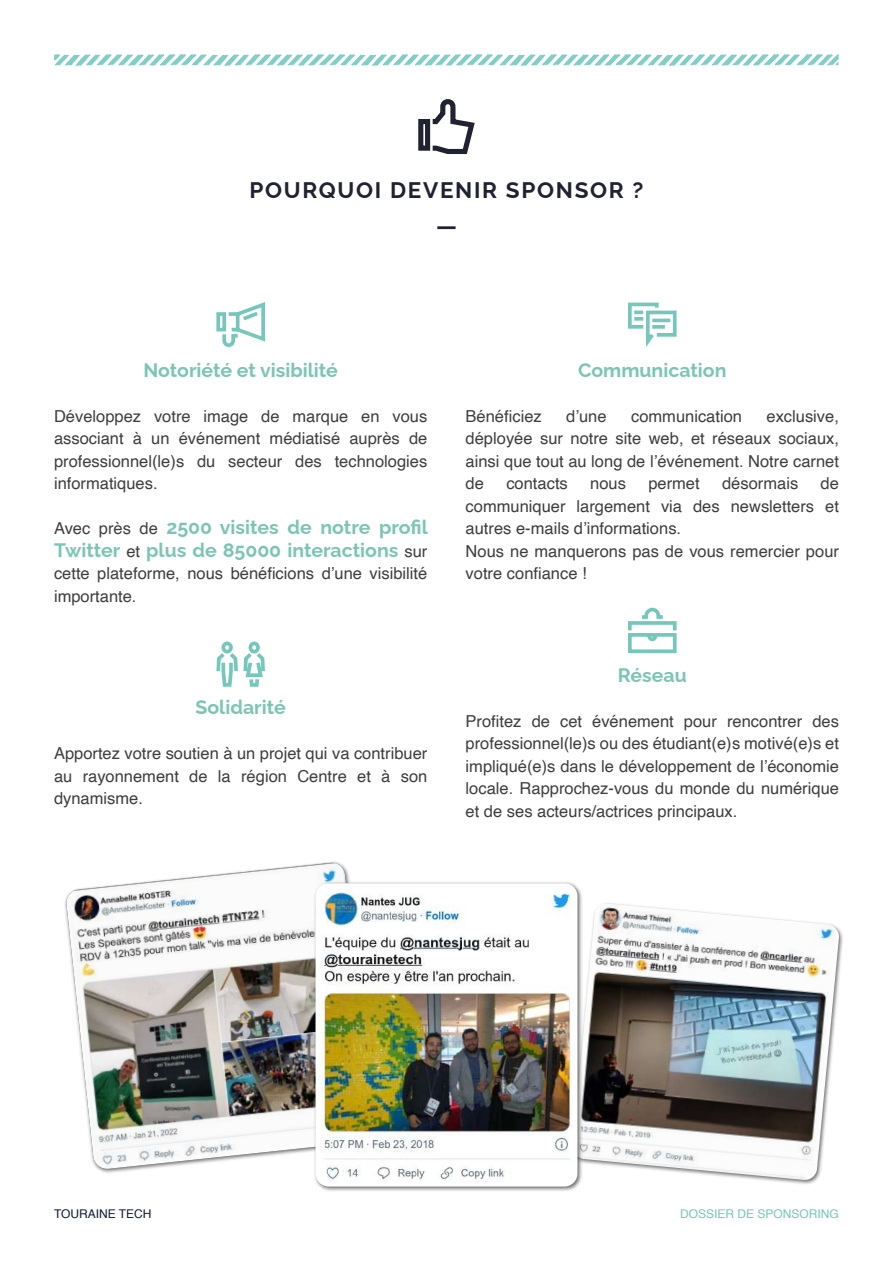
<style>
.page{position:relative;width:893px;height:1263px;background:#fff}
.page>*{position:absolute;margin:0;border:0;box-sizing:border-box;transform-origin:0 0}
.t1{font:700 22.5px/36px "Raleway";letter-spacing:.075em;color:#202232;text-align:center}
.t2{font:700 19.5px/22.5px "Raleway";color:#7bc5b5}
.t3{font:16.5px/22.5px "Helvetica";color:#3e3e3f;text-align:justify}
.t4{font:12px "Helvetica";color:#74c7ba}
.t5{font:12px "Helvetica";color:#141b30}
.s1{font-family:"Helvetica";font-weight:400;font-size:16.5px;color:#3e3e3f}
</style>
<div class="page">
<svg style="left:54px;top:54px;width:785px;height:12px"></svg>
<svg style="left:418px;top:99px;width:57px;height:55px"></svg>
<svg style="left:216px;top:302px;width:49px;height:45px"></svg>
<svg style="left:628px;top:607px;width:49px;height:47px"></svg>
<svg style="left:628px;top:302px;width:49px;height:45px"></svg>
<svg style="left:216px;top:641px;width:49px;height:46px"></svg>
<img style="left:66px;top:862px;width:284px;height:307px">
<img style="left:583px;top:903px;width:256px;height:277px">
<img style="left:313px;top:880px;width:270px;height:311px">
<img style="left:316px;top:883px;width:261px;height:303px;border-radius:13px">
<h1 class="t1" style="left:249px;top:172px;width:396px">POURQUOI DEVENIR SPONSOR ? —</h1>
<p class="t2" style="left:143px;top:359px;width:196px">Notoriété et visibilité</p>
<p class="t3" style="left:54px;top:406px;width:375px">Développez votre image de marque en vous associant à un événement médiatisé auprès de professionnel(le)s du secteur des technologies informatiques.</p>
<p class="t2" style="left:54px;top:516px;width:375px"><span class="s1">Avec près de</span> 2500 visites de notre profil<br>Twitter <span class="s1">et</span> plus de 85000 interactions <span class="s1">sur</span></p>
<p class="t3" style="left:54px;top:563px;width:375px">cette plateforme, nous bénéficions d’une visibilité importante.</p>
<p class="t2" style="left:196px;top:696px;width:92px">Solidarité</p>
<p class="t3" style="left:54px;top:743px;width:375px">Apportez votre soutien à un projet qui va contribuer au rayonnement de la région Centre et à son dynamisme.</p>
<p class="t2" style="left:578px;top:359px;width:150px">Communication</p>
<p class="t3" style="left:466px;top:406px;width:78px">Bénéficiez</p>
<p class="t3" style="left:566px;top:406px;width:42px">d’une</p>
<p class="t3" style="left:631px;top:406px;width:112px">communication</p>
<p class="t3" style="left:466px;top:406px;width:375px;text-indent:301px">exclusive, déployée sur notre site web, et réseaux sociaux, ainsi que tout au long de l’événement. Notre carnet de</p>
<p class="t3" style="left:506px;top:473px;width:63px">contacts</p>
<p class="t3" style="left:590px;top:473px;width:37px">nous</p>
<p class="t3" style="left:648px;top:473px;width:53px">permet</p>
<p class="t3" style="left:722px;top:473px;width:78px">désormais</p>
<p class="t3" style="left:466px;top:473px;width:375px;text-align:left;text-indent:355px">de communiquer largement via des newsletters et autres e-mails d’informations.<br>Nous ne manquerons pas de vous remercier pour votre confiance !</p>
<p class="t2" style="left:618px;top:663px;width:70px">Réseau</p>
<p class="t3" style="left:466px;top:710px;width:375px">Profitez de cet événement pour rencontrer des professionnel(le)s ou des étudiant(e)s motivé(e)s et impliqué(e)s dans le développement de l’économie locale. Rapprochez-vous du monde du numérique et de ses acteurs/actrices principaux.</p>
<p class="t5" style="left:54px;top:1208px;width:99px">TOURAINE TECH</p>
<p class="t4" style="left:680px;top:1208px;width:160px">DOSSIER DE SPONSORING</p>
</div>
